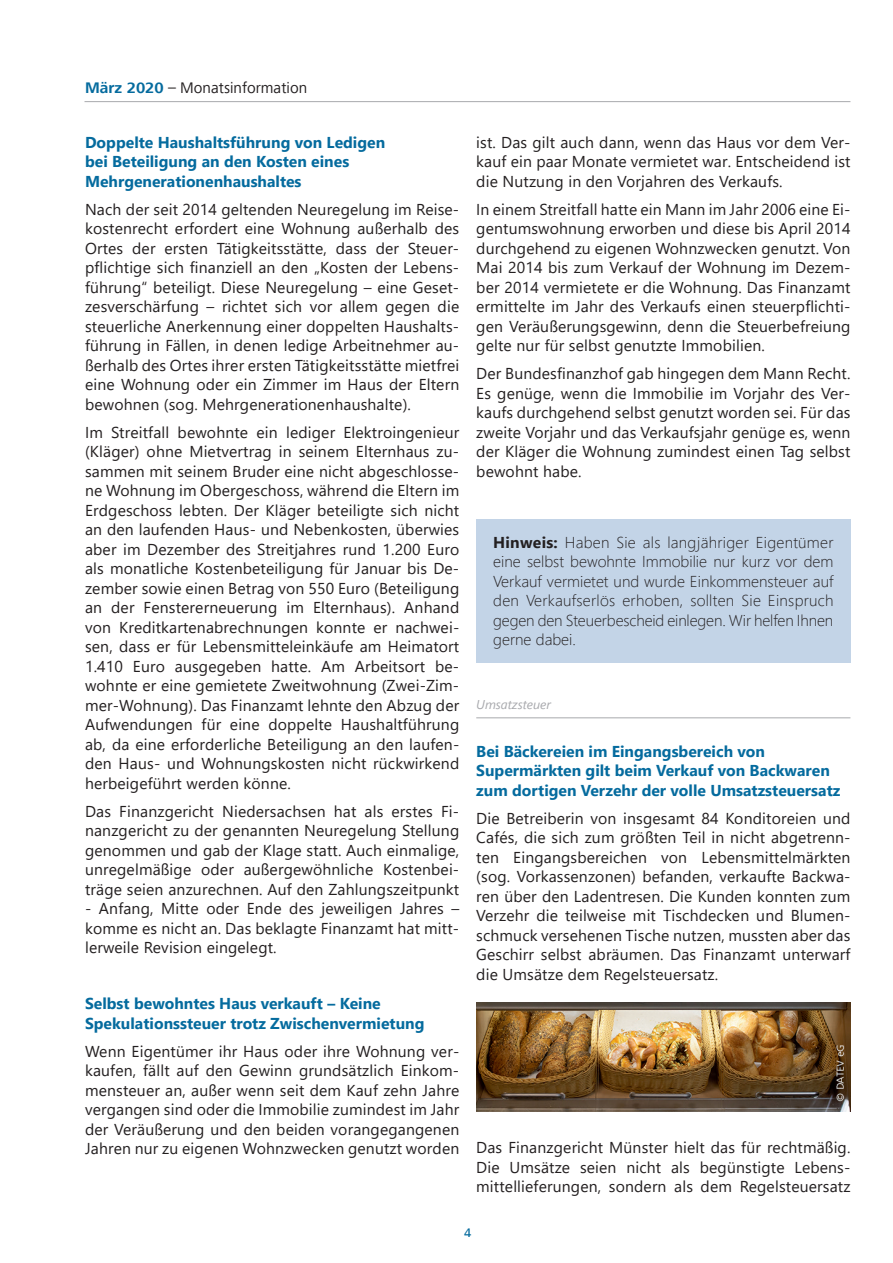
<style>
.page{position:relative;width:893px;height:1263px;background:#fff}
.page>*{position:absolute;margin:0;border:0;box-sizing:border-box;transform-origin:0 0}
.t1{font:15.75px/19.5px "Segoe UI";letter-spacing:.01em;color:#231f20;text-align:justify}
.t2{font:700 15.75px/19.5px "Segoe UI";color:#056b9e}
.t3{font:300 15.75px/19.5px "Segoe UI";letter-spacing:-.01em;color:#231f20;text-align:justify}
.t4{font:15.75px "Frutiger Next Com";color:#231f20}
.t5{font:italic 12.75px "Segoe UI";color:#a8a9ad}
.t6{font:500 12.75px "Frutiger Next Com";color:#056b9e}
.s1{font-weight:700;color:#056b9e}
.s2{font-weight:700}
</style>
<div class="page">
<hr style="left:85px;top:101px;width:765px;height:1px;background:#a8a9ad">
<hr style="left:476px;top:717px;width:374px;height:1px;background:#a8a9ad">
<div style="left:476px;top:519px;width:374px;height:143px;background:#c3d4e7"></div>
<img style="left:476px;top:1003px;width:374px;height:109px">
<p class="t4" style="left:85px;top:79px;width:224px"><span class="s1">März 2020</span> – Monatsinformation</p>
<p class="t2" style="left:85px;top:131px;width:302px">Doppelte Haushaltsführung von Ledigen bei Beteiligung an den Kosten eines<br>Mehrgenerationenhaushaltes</p>
<p class="t1" style="left:85px;top:198px;width:376px">Nach der seit 2014 geltenden Neuregelung im Reise&shy;kostenrecht erfordert eine Wohnung außerhalb des Ortes der ersten Tätigkeitsstätte, dass der Steuer&shy;pflichtige sich finanziell an den „Kosten der Lebens&shy;führung“ beteiligt. Diese Neuregelung – eine Geset&shy;zesverschärfung – richtet sich vor allem gegen die steuerliche Anerkennung einer doppelten Haushalts&shy;führung in Fällen, in denen ledige Arbeitnehmer au&shy;ßerhalb des Ortes ihrer ersten Tätigkeitsstätte mietfrei eine Wohnung oder ein Zimmer im Haus der Eltern bewohnen (sog. Mehrgenerationenhaushalte).</p>
<p class="t1" style="left:85px;top:421px;width:376px">Im Streitfall bewohnte ein lediger Elektroingenieur (Kläger) ohne Mietvertrag in seinem Elternhaus zu&shy;sammen mit seinem Bruder eine nicht abgeschlosse&shy;ne Wohnung im Obergeschoss, während die Eltern im Erdgeschoss lebten. Der Kläger beteiligte sich nicht an den laufenden Haus- und Nebenkosten, überwies aber im Dezember des Streitjahres rund 1.200 Euro als monatliche Kostenbeteiligung für Januar bis De&shy;zember sowie einen Betrag von 550 Euro (Beteiligung an der Fenstererneuerung im Elternhaus). Anhand von Kreditkartenabrechnungen konnte er nachwei&shy;sen, dass er für Lebensmitteleinkäufe am Heimatort 1.410 Euro ausgegeben hatte. Am Arbeitsort be&shy;wohnte er eine gemietete Zweitwohnung (Zwei-Zim&shy;mer-Wohnung). Das Finanzamt lehnte den Abzug der Aufwendungen für eine doppelte Haushaltführung ab, da eine erforderliche Beteiligung an den laufen&shy;den Haus- und Wohnungskosten nicht rückwirkend herbeigeführt werden könne.</p>
<p class="t1" style="left:85px;top:800px;width:376px">Das Finanzgericht Niedersachsen hat als erstes Fi&shy;nanzgericht zu der genannten Neuregelung Stellung genommen und gab der Klage statt. Auch einmalige, unregelmäßige oder außergewöhnliche Kostenbei&shy;träge seien anzurechnen. Auf den Zahlungszeitpunkt</p>
<p class="t1" style="left:85px;top:897px;width:376px">- Anfang, Mitte oder Ende des jeweiligen Jahres – komme es nicht an. Das beklagte Finanzamt hat mitt&shy;lerweile Revision eingelegt.</p>
<p class="t2" style="left:85px;top:992px;width:341px">Selbst bewohntes Haus verkauft – Keine<br>Spekulationssteuer trotz Zwischenvermietung</p>
<p class="t1" style="left:85px;top:1040px;width:376px">Wenn Eigentümer ihr Haus oder ihre Wohnung ver&shy;kaufen, fällt auf den Gewinn grundsätzlich Einkom&shy;mensteuer an, außer wenn seit dem Kauf zehn Jahre vergangen sind oder die Immobilie zumindest im Jahr der Veräußerung und den beiden vorangegangenen Jahren nur zu eigenen Wohnzwecken genutzt worden</p>
<p class="t1" style="left:476px;top:131px;width:376px">ist. Das gilt auch dann, wenn das Haus vor dem Ver&shy;kauf ein paar Monate vermietet war. Entscheidend ist die Nutzung in den Vorjahren des Verkaufs.</p>
<p class="t1" style="left:476px;top:198px;width:376px">In einem Streitfall hatte ein Mann im Jahr 2006 eine Ei&shy;gentumswohnung erworben und diese bis April 2014 durchgehend zu eigenen Wohnzwecken genutzt. Von Mai 2014 bis zum Verkauf der Wohnung im Dezem&shy;ber 2014 vermietete er die Wohnung. Das Finanzamt ermittelte im Jahr des Verkaufs einen steuerpflichti&shy;gen Veräußerungsgewinn, denn die Steuerbefreiung gelte nur für selbst genutzte Immobilien.</p>
<p class="t1" style="left:476px;top:362px;width:376px">Der Bundesfinanzhof gab hingegen dem Mann Recht.<br>Es genüge, wenn die Immobilie im Vorjahr des Ver&shy;kaufs durchgehend selbst genutzt worden sei. Für das zweite Vorjahr und das Verkaufsjahr genüge es, wenn der Kläger die Wohnung zumindest einen Tag selbst bewohnt habe.</p>
<p class="t3" style="left:493px;top:531px;width:342px"><span class="s2">Hinweis:</span> Haben Sie als langjähriger Eigentümer eine selbst bewohnte Immobilie nur kurz vor dem Verkauf vermietet und wurde Einkommensteuer auf den Verkaufserlös erhoben, sollten Sie Einspruch gegen den Steuerbescheid einlegen. Wir helfen Ihnen gerne dabei.</p>
<p class="t5" style="left:476px;top:694px;width:76px">Umsatzsteuer</p>
<p class="t2" style="left:476px;top:740px;width:366px">Bei Bäckereien im Eingangsbereich von<br>Supermärkten gilt beim Verkauf von Backwaren zum dortigen Verzehr der volle Umsatzsteuersatz</p>
<p class="t1" style="left:476px;top:807px;width:376px">Die Betreiberin von insgesamt 84 Konditoreien und Cafés, die sich zum größten Teil in nicht abgetrenn&shy;ten Eingangsbereichen von Lebensmittelmärkten (sog. Vorkassenzonen) befanden, verkaufte Backwa&shy;ren über den Ladentresen. Die Kunden konnten zum Verzehr die teilweise mit Tischdecken und Blumen&shy;schmuck versehenen Tische nutzen, mussten aber das Geschirr selbst abräumen. Das Finanzamt unterwarf die Umsätze dem Regelsteuersatz.</p>
<p class="t1" style="left:476px;top:1136px;width:376px">Das Finanzgericht Münster hielt das für rechtmäßig.<br>Die Umsätze seien nicht als begünstigte Lebens&shy;mittellieferungen, sondern als dem Regelsteuersatz</p>
<p class="t6" style="left:464px;top:1226px;width:9px">4</p>
</div>
